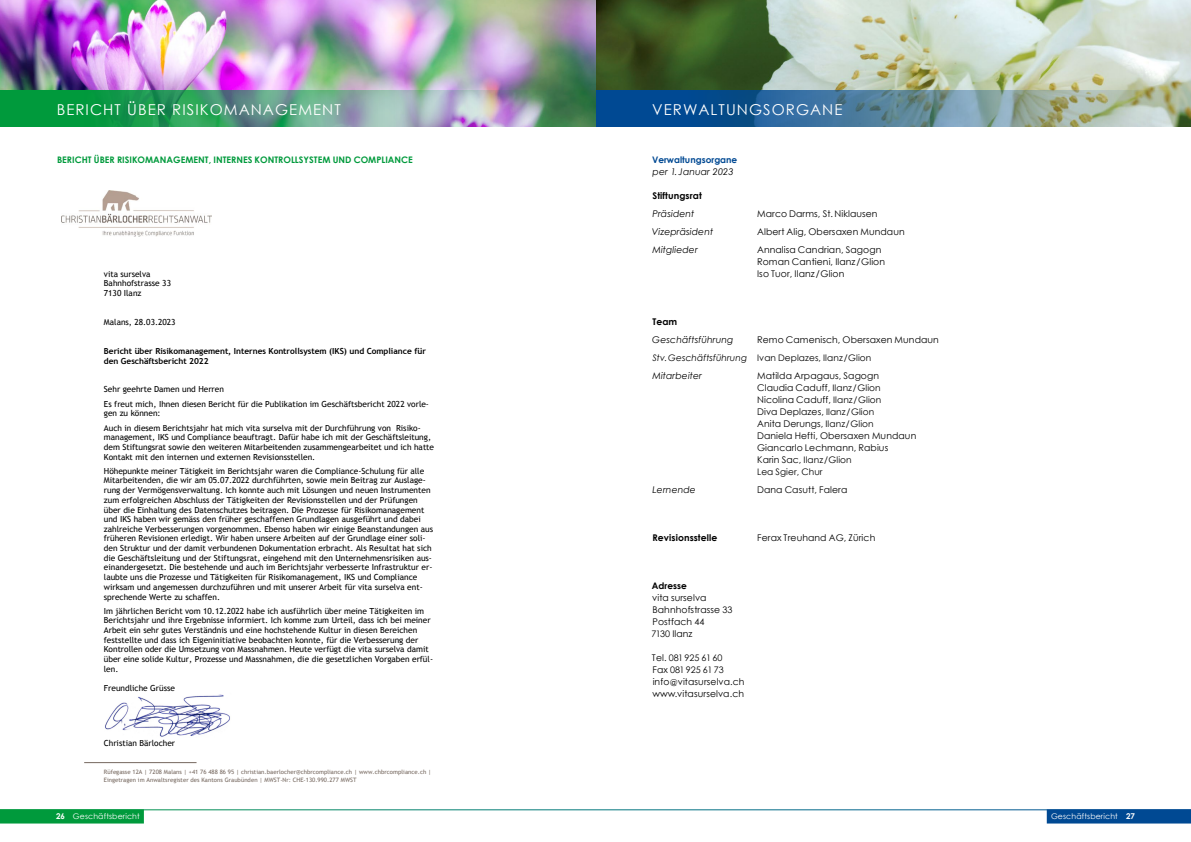
<style>
.page{position:relative;width:1191px;height:842px;background:#fff}
.page>*{position:absolute;margin:0;border:0;box-sizing:border-box;transform-origin:0 0}
.t1{font:15px "Century Gothic";letter-spacing:.07em;color:#fff}
.t2{font:9.2px/12px "Century Gothic";letter-spacing:.01em;color:#000}
.t3{font:italic 9.2px "Century Gothic";letter-spacing:.01em;color:#000}
.t4{font:700 9.2px "Century Gothic";letter-spacing:.01em;color:#000}
.t5{font:9px/12px "Century Gothic";letter-spacing:.01em;color:#000}
.t6{font:700 9px "Century Gothic";color:#009a3c}
.t7{font:700 9px "Century Gothic";color:#004993}
.t8{font:700 9px "Century Gothic";color:#000}
.t9{font:8.4px/9.7px "Trebuchet MS";color:#000}
.t10{font:700 8.4px/9.8px "Trebuchet MS";color:#000}
.t11{font:7.8px "Century Gothic";letter-spacing:.02em;color:#fff}
.t12{font:6px/8.4px "Trebuchet MS";letter-spacing:.005em;color:#75675e}
.s1{font-style:italic}
.s2{font-size:9px}
.s3{font-size:9.2px}
.s4{font-weight:700;font-size:8px}
</style>
<div class="page">
<div style="left:1046px;top:809px;width:145px;height:14px;background:#004993"></div>
<div style="left:0;top:809px;width:144px;height:14px;background:#009a3c"></div>
<img style="left:595px;top:0;width:596px;height:90px">
<svg style="left:595px;top:90px;width:596px;height:37px;background:#588299"></svg>
<img style="left:0;top:0;width:595px;height:127px">
<img style="left:0;top:90px;width:595px;height:36px">
<img style="left:62px;top:190px;width:150px;height:47px">
<hr style="left:84px;top:762px;width:112px;height:1px;background:#75675e">
<img style="left:105px;top:694px;width:125px;height:43px">
<h1 class="t1" style="left:57px;top:99px;width:286px">BERICHT ÜBER RISIKOMANAGEMENT</h1>
<p class="t6" style="left:57px;top:152px;width:357px">BERICHT ÜBER RISIKOMANAGEMENT, INTERNES KONTROLLSYSTEM UND COMPLIANCE</p>
<h1 class="t1" style="left:57px;top:99px;width:167px">JAHRESBERICHT 2015</h1>
<h1 class="t1" style="left:652px;top:99px;width:192px">VERWALTUNGSORGANE</h1>
<p class="t7" style="left:652px;top:152px;width:87px">Verwaltungsorgane</p>
<p class="t3" style="left:652px;top:165px;width:82px">per 1. Januar 2023</p>
<p class="t4" style="left:652px;top:188px;width:51px">Stiftungsrat</p>
<p class="t3" style="left:652px;top:207px;width:43px">Präsident</p>
<p class="t2" style="left:757px;top:207px;width:122px">Marco Darms, St.Niklausen</p>
<p class="t3" style="left:652px;top:225px;width:63px">Vizepräsident</p>
<p class="t2" style="left:757px;top:225px;width:149px">Albert Alig, Obersaxen Mundaun</p>
<p class="t3" style="left:652px;top:243px;width:47px">Mitglieder</p>
<p class="t2" style="left:757px;top:243px;width:129px">Annalisa Candrian, Sagogn<br>Roman Cantieni, Ilanz/Glion<br>Iso Tuor, Ilanz/Glion</p>
<p class="t9" style="left:104px;top:269px;width:69px">vita surselva<br>Bahnhofstrasse 33<br>7130 Ilanz</p>
<p class="t9" style="left:104px;top:317px;width:73px">Malans, 28.03.2023</p>
<p class="t10" style="left:104px;top:346px;width:323px">Bericht über Risikomanagement, Internes Kontrollsystem (IKS) und Compliance für den Geschäftsbericht 2022</p>
<p class="t9" style="left:104px;top:382px;width:327px;line-height:14.3px">Sehr geehrte Damen und Herren<br>Es freut mich, Ihnen diesen Bericht für die Publikation im Geschäftsbericht 2022 vorle-</p>
<p class="t9" style="left:104px;top:406px;width:318px;line-height:14.2px">gen zu können:<br>Auch in diesem Berichtsjahr hat mich vita surselva mit der Durchführung von Risiko-</p>
<p class="t9" style="left:104px;top:432px;width:332px">management, IKS und Compliance beauftragt. Dafür habe ich mit der Geschäftsleitung, dem Stiftungsrat sowie den weiteren Mitarbeitenden zusammengearbeitet und ich hatte<br>Kontakt mit den internen und externen Revisionsstellen.</p>
<p class="t9" style="left:104px;top:466px;width:331px">Höhepunkte meiner Tätigkeit im Berichtsjahr waren die Compliance-Schulung für alle Mitarbeitenden, die wir am 05.07.2022 durchführten, sowie mein Beitrag zur Auslage&shy;rung der Vermögensverwaltung. Ich konnte auch mit Lösungen und neuen Instrumenten zum erfolgreichen Abschluss der Tätigkeiten der Revisionsstellen und der Prüfungen über die Einhaltung des Datenschutzes beitragen. Die Prozesse für Risikomanagement und IKS haben wir gemäss den früher geschaffenen Grundlagen ausgeführt und dabei zahlreiche Verbesserungen vorgenommen. Ebenso haben wir einige Beanstandungen aus früheren Revisionen erledigt. Wir haben unsere Arbeiten auf der Grundlage einer soli&shy;den Struktur und der damit verbundenen Dokumentation erbracht. Als Resultat hat sich die Geschäftsleitung und der Stiftungsrat, eingehend mit den Unternehmensrisiken aus&shy;einandergesetzt. Die bestehende und auch im Berichtsjahr verbesserte Infrastruktur er&shy;laubte uns die Prozesse und Tätigkeiten für Risikomanagement, IKS und Compliance wirksam und angemessen durchzuführen und mit unserer Arbeit für vita surselva ent&shy;sprechende Werte zu schaffen.</p>
<p class="t9" style="left:104px;top:606px;width:331px">Im jährlichen Bericht vom 10.12.2022 habe ich ausführlich über meine Tätigkeiten im Berichtsjahr und ihre Ergebnisse informiert. Ich komme zum Urteil, dass ich bei meiner Arbeit ein sehr gutes Verständnis und eine hochstehende Kultur in diesen Bereichen feststellte und dass ich Eigeninitiative beobachten konnte, für die Verbesserung der Kontrollen oder die Umsetzung von Massnahmen. Heute verfügt die vita surselva damit über eine solide Kultur, Prozesse und Massnahmen, die die gesetzlichen Vorgaben erfül&shy;len.</p>
<p class="t9" style="left:104px;top:683px;width:73px">Freundliche Grüsse</p>
<p class="t4" style="left:652px;top:314px;width:26px">Team</p>
<p class="t3" style="left:652px;top:333px;width:83px">Geschäftsführung</p>
<p class="t2" style="left:757px;top:333px;width:183px">Remo Camenisch, Obersaxen Mundaun</p>
<p class="t5" style="left:652px;top:351px;width:221px"><span class="s1">Stv. Geschäftsführung</span> Ivan Deplazes, Ilanz/Glion</p>
<p class="t3" style="left:652px;top:369px;width:51px">Mitarbeiter</p>
<p class="t2" style="left:757px;top:369px;width:161px">Matilda Arpagaus, Sagogn<br>Claudia Caduff, <span class="s2">Ilanz/Glion<br></span>Nicolina Caduff, <span class="s2">Ilanz/Glion<br></span>Diva Deplazes, <span class="s2">Ilanz/Glion<br></span>Anita Derungs, <span class="s2">Ilanz/Glion<br></span>Daniela Hefti, Obersaxen Mundaun<br>Giancarlo Lechmann, Rabius</p>
<p class="t5" style="left:757px;top:453px;width:96px"><span class="s3">Karin Sac,</span> Ilanz/Glion<br>Lea Sgier, Chur</p>
<p class="t3" style="left:652px;top:483px;width:45px">Lernende</p>
<p class="t2" style="left:757px;top:483px;width:92px">Dana Casutt, Falera</p>
<p class="t4" style="left:652px;top:530px;width:66px">Revisionsstelle</p>
<p class="t2" style="left:757px;top:531px;width:120px">Ferax Treuhand AG, Zürich</p>
<p class="t8" style="left:652px;top:578px;width:36px">Adresse</p>
<p class="t2" style="left:651px;top:591px;width:82px">vita surselva<br>Bahnhofstrasse <span class="s2">33<br></span>Postfach <span class="s2">44<br>7130</span> Ilanz</p>
<p class="t5" style="left:652px;top:651px;width:73px"><span class="s3">Tel.</span> 081925 6160<br><span class="s3">Fax</span> 081925 6173</p>
<p class="t2" style="left:652px;top:675px;width:94px">info@vitasurselva.ch www.vitasurselva.ch</p>
<p class="t9" style="left:104px;top:738px;width:73px">Christian Bärlocher</p>
<p class="t12" style="left:104px;top:767px;width:329px">Rüfegasse 12A | 7208 Malans | +41 76 488 86 95 | christian.baerlocher@chbrcompliance.ch | www.chbrcompliance.ch |<br>Eingetragen im Anwaltsregister des Kantons Graubünden | MWST-Nr: CHE-130.990.277 MWST</p>
<p class="t11" style="left:56px;top:811px;width:85px"><span class="s4">26</span> Geschäftsbericht</p>
<p class="t11" style="left:1051px;top:811px;width:85px">Geschäftsbericht <span class="s4">27</span></p>
</div>
